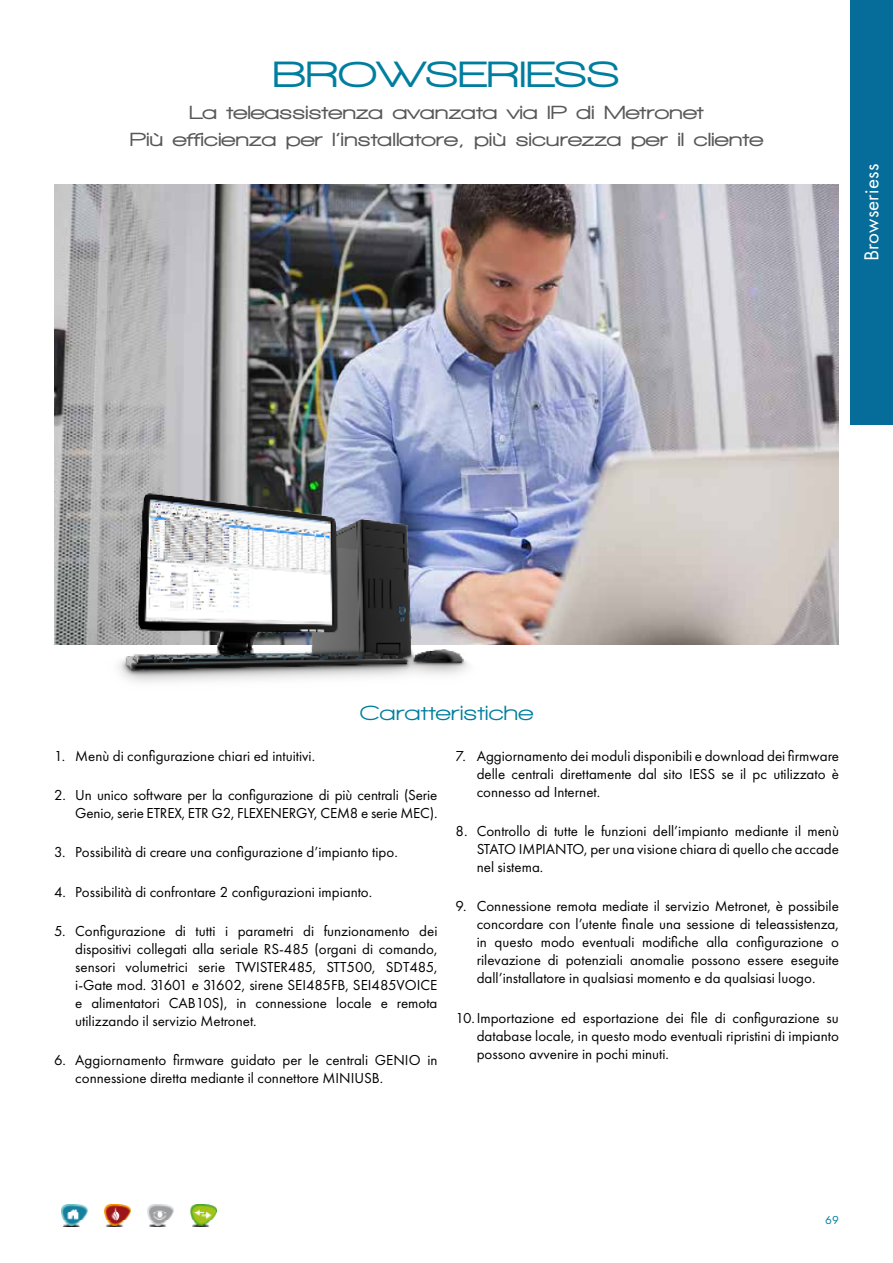
<style>
.page{position:relative;width:893px;height:1263px;background:#fff}
.page>*{position:absolute;margin:0;border:0;box-sizing:border-box;transform-origin:0 0}
.t1{font:900 37.5px "Walkway Expand";color:#007e9f}
.t2{font:800 21px "Walkway Expand";color:#007e9f}
.t3{font:21px "Futura PT";letter-spacing:.01em;color:#fff}
.t4{font:900 19.5px/27.6px "Walkway Expand";color:#58585a;text-align:center}
.t5{font:15px/18px "Futura PT";color:#000;text-align:justify}
.t6{font:12px "Futura PT";color:#007e9f}
</style>
<div class="page">
<img style="left:61px;top:1205px;width:156px;height:21px">
<div style="left:850px;top:0;width:43px;height:425px;background:#066d9a"></div>
<img style="left:54px;top:185px;width:785px;height:460px">
<img style="left:106px;top:493px;width:375px;height:190px">
<h1 class="t1" style="left:273px;top:54px;width:348px">BROWSERIESS</h1>
<h3 class="t4" style="left:130px;top:98px;width:635px">La teleassistenza avanzata via IP di Metronet<br>Più efficienza per l’installatore, più sicurezza per il cliente</h3>
<h2 class="t3" style="left:859px;top:261px;width:99px;rotate:-90deg">Browseriess</h2>
<h2 class="t2" style="left:360px;top:701px;width:175px">Caratteristiche</h2>
<p class="t5" style="left:54px;top:747px;width:263px">1. Menù di configurazione chiari ed intuitivi.</p>
<p class="t5" style="left:54px;top:786px;width:385px;text-align:right">2. Un unico software per la configurazione di più centrali (Serie<br>Genio, serie ETREX, ETR G2, FLEXENERGY, CEM8 e serie MEC).</p>
<p class="t5" style="left:54px;top:843px;width:345px">3. Possibilità di creare una configurazione d’impianto tipo.</p>
<p class="t5" style="left:54px;top:882px;width:320px">4. Possibilità di confrontare 2 configurazioni impianto.</p>
<p class="t5" style="left:75px;top:922px;width:364px;text-indent:-21px">5. Configurazione di tutti i parametri di funzionamento dei dispositivi collegati alla seriale RS-485 (organi di comando, sensori volumetrici serie TWISTER485, STT500, SDT485, i-Gate mod. 31601 e 31602, sirene SEI485FB, SEI485VOICE e alimentatori CAB10S), in connessione locale e remota utilizzando il servizio Metronet.</p>
<p class="t5" style="left:75px;top:1051px;width:364px;text-indent:-21px">6. Aggiornamento firmware guidato per le centrali GENIO in connessione diretta mediante il connettore MINIUSB.</p>
<p class="t5" style="left:477px;top:747px;width:364px;text-indent:-21px">7. Aggiornamento dei moduli disponibili e download dei firmware delle centrali direttamente dal sito IESS se il pc utilizzato è connesso ad Internet.</p>
<p class="t5" style="left:477px;top:822px;width:364px;text-indent:-21px">8. Controllo di tutte le funzioni dell’impianto mediante il menù STATO IMPIANTO, per una visione chiara di quello che accade nel sistema.</p>
<p class="t5" style="left:477px;top:897px;width:364px;text-indent:-21px">9. Connessione remota mediate il servizio Metronet, è possibile concordare con l’utente finale una sessione di teleassistenza, in questo modo eventuali modifiche alla configurazione o rilevazione di potenziali anomalie possono essere eseguite dall’installatore in qualsiasi momento e da qualsiasi luogo.</p>
<p class="t5" style="left:477px;top:1008px;width:364px;text-indent:-21px">10.Importazione ed esportazione dei file di configurazione su database locale, in questo modo eventuali ripristini di impianto possono avvenire in pochi minuti.</p>
<p class="t6" style="left:825px;top:1212px;width:15px">69</p>
</div>
